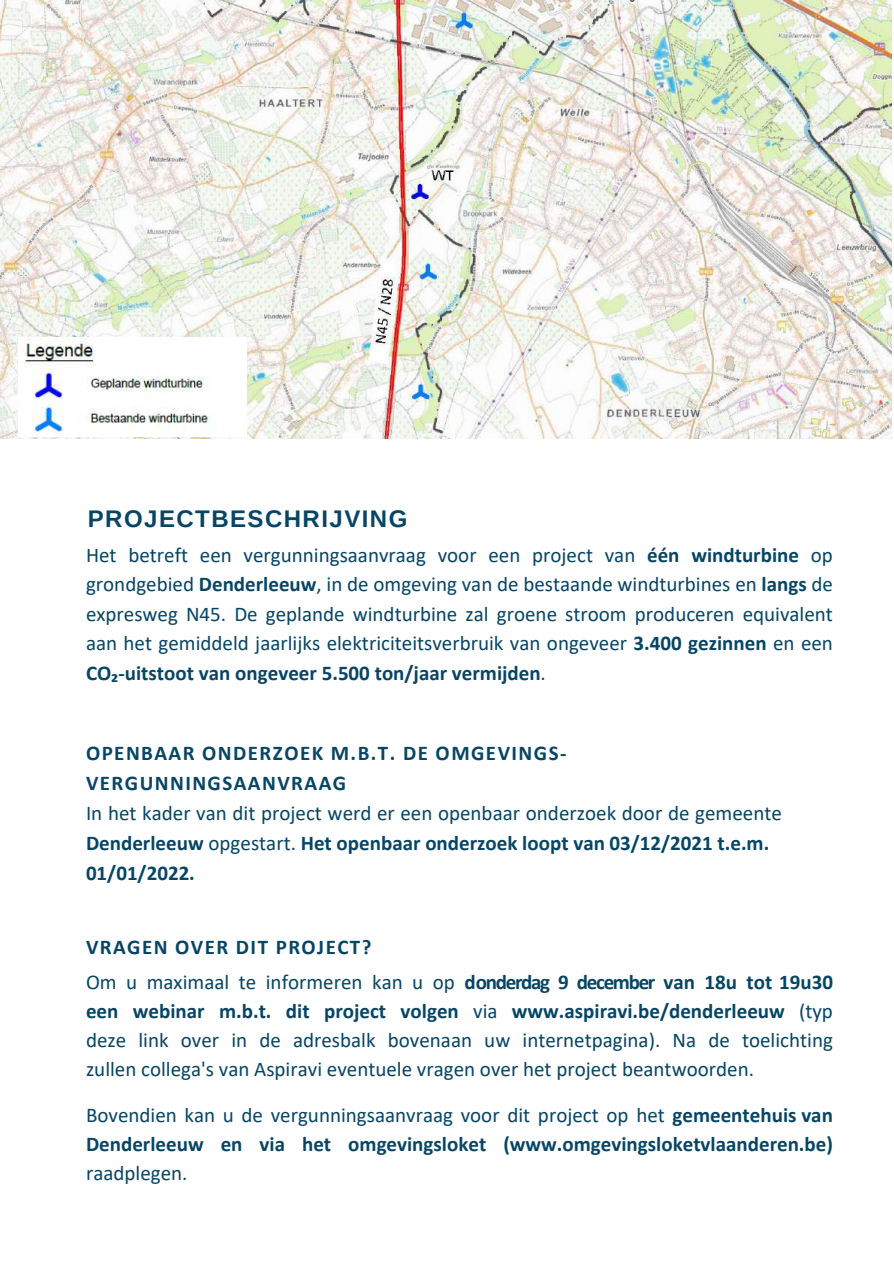
<style>
.page{position:relative;width:894px;height:1264px;background:#fff}
.page>*{position:absolute;margin:0;border:0;box-sizing:border-box;transform-origin:0 0}
.t1{font:700 24px "Arimo";letter-spacing:.06em;color:#074565}
.t2{font:21px/29.5px "Calibri";color:#074565;text-align:justify}
.t3{font:700 21px/34.7px "Calibri";color:#074565}
.t4{font:700 21px/29.8px "Calibri";letter-spacing:.07em;color:#074565}
.s1{font-weight:700}
.s2{font-weight:400}
</style>
<div class="page">
<img style="left:0;top:0;width:891px;height:438px">
<img style="left:18px;top:337px;width:229px;height:100px">
<p class="t1" style="left:88px;top:505px;width:321px">PROJECTBESCHRIJVING</p>
<p class="t2" style="left:86px;top:539px;width:748px">Het betreft een vergunningsaanvraag voor een project van <span class="s1">één windturbine</span> op grondgebied <span class="s1">Denderleeuw</span>, in de omgeving van de bestaande windturbines en <span class="s1">langs</span> de expresweg N45. De geplande windturbine zal groene stroom produceren equivalent aan het gemiddeld jaarlijks elektriciteitsverbruik van ongeveer <span class="s1">3.400 gezinnen</span> en een <span class="s1">CO₂-uitstoot van ongeveer 5.500 ton/jaar vermijden</span>.</p>
<p class="t4" style="left:86px;top:737px;width:482px">OPENBAAR ONDERZOEK M.B.T. DE OMGEVINGS-<br>VERGUNNINGSAANVRAAG</p>
<p class="t2" style="left:86px;top:797px;width:697px;text-align:left">In het kader van dit project werd er een openbaar onderzoek door de gemeente<br><span class="s1">Denderleeuw</span> opgestart. <span class="s1">Het openbaar onderzoek loopt van 03/12/2021 t.e.m.<br>01/01/2022.</span></p>
<p class="t3" style="left:86px;top:929px;width:748px">VRAGEN OVER DIT PROJECT?<br><span class="s2">Om u maximaal te informeren kan u op</span> donderdag 9 december van 18u tot 19u30</p>
<p class="t2" style="left:86px;top:996px;width:748px;line-height:29.1px"><span class="s1">een webinar m.b.t. dit project volgen</span> via <span class="s1">www.aspiravi.be/denderleeuw</span> (typ deze link over in de adresbalk bovenaan uw internetpagina). Na de toelichting zullen collega's van Aspiravi eventuele vragen over het project beantwoorden.</p>
<p class="t3" style="left:86px;top:1099px;width:748px;line-height:29.1px"><span class="s2">Bovendien kan u de vergunningsaanvraag voor dit project op het</span> gemeentehuis van<br>Denderleeuw en via het omgevingsloket (www.omgevingsloketvlaanderen.be)</p>
<p class="t2" style="left:86px;top:1157px;width:103px">raadplegen.</p>
</div>
